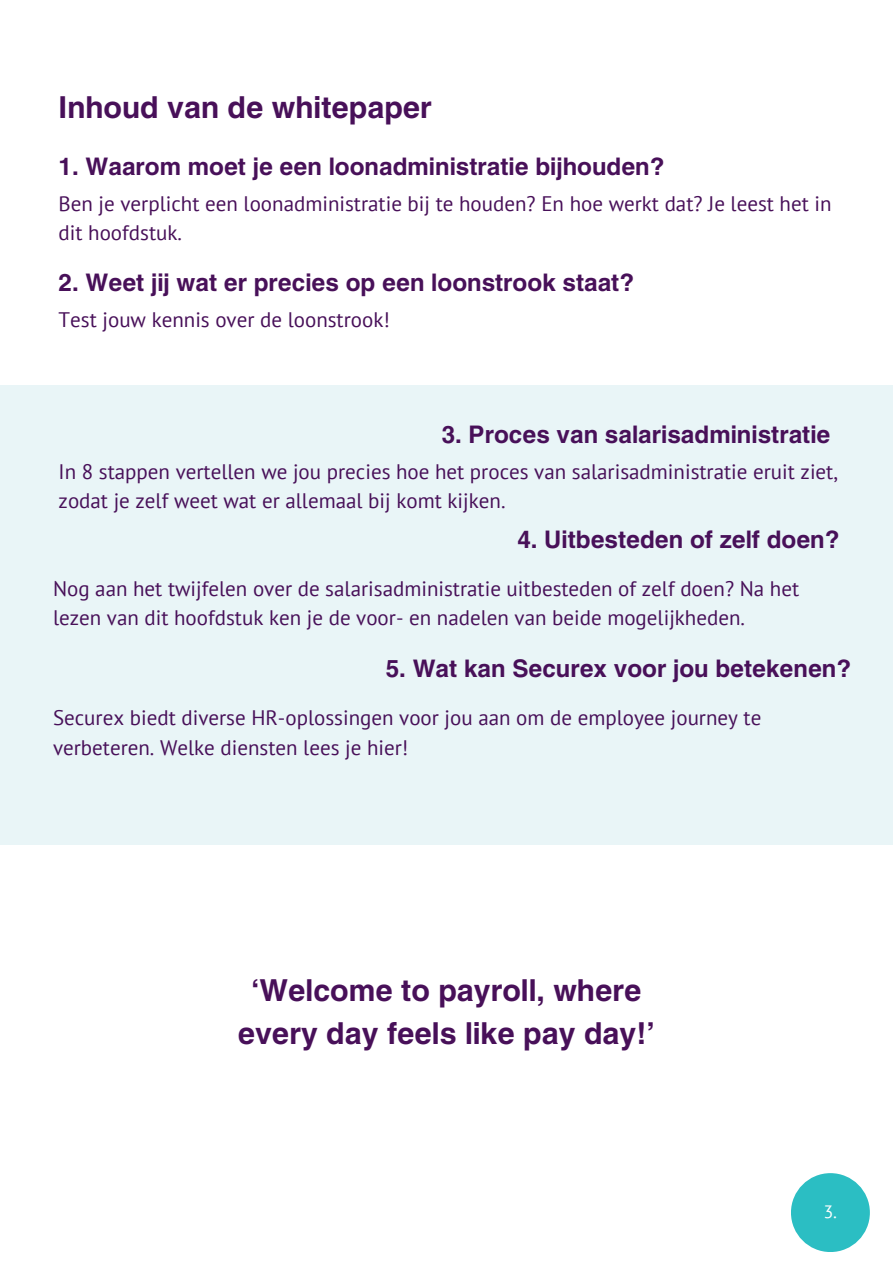
<style>
.page{position:relative;width:893px;height:1264px;background:#fff}
.page>*{position:absolute;margin:0;border:0;box-sizing:border-box;transform-origin:0 0}
.t1{font:700 30px/42.8px "Helios";color:#481059;text-align:center}
.t2{font:700 24px "Helios";color:#481059}
.t3{font:21px/29.2px "PT Sans";color:#481059}
</style>
<div class="page">
<div style="left:0;top:385px;width:892px;height:459px;background:#e9f5f7"></div>
<div style="left:790px;top:1173px;width:79px;height:78px;background:#2bbec3;border-radius:50%"></div>
<p class="t1" style="left:59px;top:85px;width:375px">Inhoud van de whitepaper</p>
<p class="t2" style="left:59px;top:151px;width:607px">1. Waarom moet je een loonadministratie bijhouden?</p>
<p class="t3" style="left:59px;top:188px;width:774px">Ben je verplicht een loonadministratie bij te houden? En hoe werkt dat? Je leest het in dit hoofdstuk.</p>
<p class="t2" style="left:59px;top:267px;width:577px">2. Weet jij wat er precies op een loonstrook staat?</p>
<p class="t3" style="left:59px;top:304px;width:333px">Test jouw kennis over de loonstrook!</p>
<p class="t2" style="left:441px;top:419px;width:390px">3. Proces van salarisadministratie</p>
<p class="t3" style="left:59px;top:457px;width:780px">In 8 stappen vertellen we jou precies hoe het proces van salarisadministratie eruit ziet, zodat je zelf weet wat er allemaal bij komt kijken.</p>
<p class="t2" style="left:517px;top:524px;width:324px">4. Uitbesteden of zelf doen?</p>
<p class="t3" style="left:53px;top:573px;width:747px">Nog aan het twijfelen over de salarisadministratie uitbesteden of zelf doen? Na het lezen van dit hoofdstuk ken je de voor- en nadelen van beide mogelijkheden.</p>
<p class="t2" style="left:386px;top:653px;width:467px">5. Wat kan Securex voor jou betekenen?</p>
<p class="t3" style="left:53px;top:703px;width:709px">Securex biedt diverse HR-oplossingen voor jou aan om de employee journey te verbeteren. Welke diensten lees je hier!</p>
<p class="t1" style="left:238px;top:968px;width:418px">‘Welcome to payroll, where every day feels like pay day!’</p>
</div>
